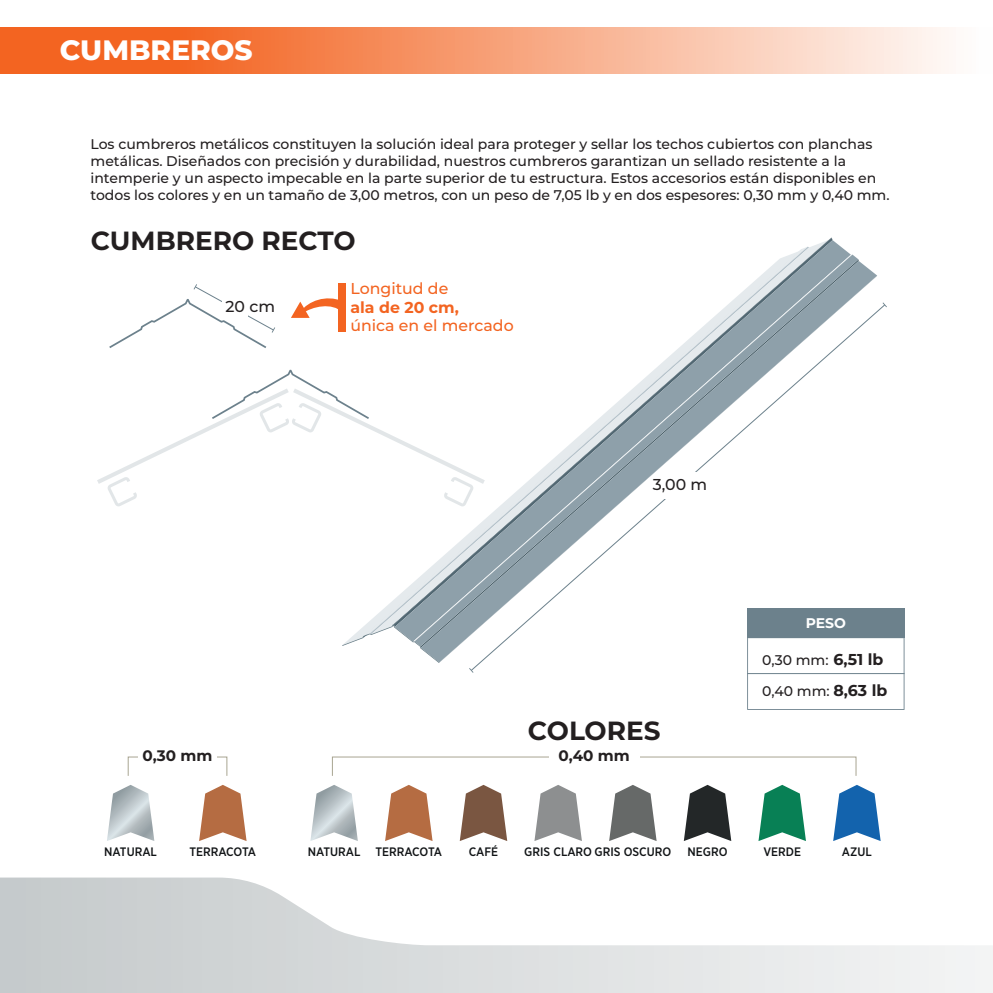
<style>
.page{position:relative;width:993px;height:993px;background:#fff}
.page>*{position:absolute;margin:0;border:0;box-sizing:border-box;transform-origin:0 0}
.t1{font:800 28px "Montserrat";color:#fff}
.t2{font:700 26.25px "Montserrat";color:#231f20}
.t3{font:500 15.75px "Montserrat";color:#f36421}
.t4{font:700 15.75px "Montserrat";color:#f36421}
.t5{font:500 15.75px "Montserrat";color:#231f20}
.t6{font:700 15.22px "Montserrat";color:#231f20}
.t7{font:500 14px/16.8px "Montserrat";color:#231f20}
.t8{font:700 14px "Montserrat";color:#fff}
.t9{font:500 12.25px "Gotham Narrow";color:#111416}
.s1{font-weight:700;font-size:15.75px}
</style>
<div class="page">
<svg style="left:0;top:28px;width:949px;height:45px;background:#f79f76"></svg>
<svg style="left:109px;top:284px;width:166px;height:64px"></svg>
<svg style="left:97px;top:369px;width:245px;height:137px"></svg>
<svg style="left:882px;top:302px;width:4px;height:5px"></svg>
<svg style="left:469px;top:668px;width:4px;height:4px"></svg>
<svg style="left:394px;top:240px;width:456px;height:384px"></svg>
<svg style="left:414px;top:254px;width:444px;height:370px"></svg>
<svg style="left:421px;top:261px;width:455px;height:401px"></svg>
<svg style="left:342px;top:624px;width:97px;height:38px"></svg>
<svg style="left:199px;top:785px;width:47px;height:55px"></svg>
<svg style="left:107px;top:785px;width:47px;height:55px"></svg>
<svg style="left:385px;top:785px;width:47px;height:55px"></svg>
<svg style="left:460px;top:785px;width:47px;height:55px"></svg>
<svg style="left:534px;top:785px;width:47px;height:55px"></svg>
<svg style="left:609px;top:785px;width:47px;height:55px"></svg>
<svg style="left:684px;top:784px;width:47px;height:56px"></svg>
<svg style="left:758px;top:784px;width:47px;height:56px"></svg>
<svg style="left:833px;top:785px;width:47px;height:55px"></svg>
<svg style="left:310px;top:785px;width:48px;height:55px"></svg>
<svg style="left:0;top:877px;width:992px;height:115px"></svg>
<div style="left:747px;top:607px;width:157px;height:30px;background:#6c818c"></div>
<svg style="left:747px;top:637px;width:157px;height:72px"></svg>
<hr style="left:747px;top:673px;width:157px;height:1px;background:#6c818c">
<div style="left:338px;top:283px;width:7px;height:48px;background:#f36421"></div>
<svg style="left:291px;top:298px;width:47px;height:20px"></svg>
<div style="left:332px;top:756px;width:524px;height:20px;border:1px solid #a9a592"></div>
<div style="left:548px;top:744px;width:91px;height:24px;background:#fff"></div>
<div style="left:128px;top:756px;width:99px;height:20px;border:1px solid #a9a592"></div>
<div style="left:138px;top:744px;width:78px;height:24px;background:#fff"></div>
<h1 class="t1" style="left:60px;top:29px;width:194px">CUMBREROS</h1>
<p class="t7" style="left:90px;top:135px;width:800px">Los cumbreros metálicos constituyen la solución ideal para proteger y sellar los techos cubiertos con planchas metálicas. Diseñados con precisión y durabilidad, nuestros cumbreros garantizan un sellado resistente a la intemperie y un aspecto impecable en la parte superior de tu estructura. Estos accesorios están disponibles en todos los colores y en un tamaño de 3,00 metros, con un peso de 7,05 lb y en dos espesores: 0,30 mm y 0,40 mm.</p>
<h2 class="t2" style="left:91px;top:221px;width:266px">CUMBRERO RECTO</h2>
<p class="t5" style="left:225px;top:296px;width:51px">20 cm</p>
<p class="t3" style="left:350px;top:277px;width:99px">Longitud de</p>
<p class="t4" style="left:350px;top:296px;width:110px">ala de 20 cm,</p>
<p class="t3" style="left:350px;top:314px;width:165px">única en el mercado</p>
<p class="t5" style="left:652px;top:473px;width:56px">3,00 m</p>
<h2 class="t2" style="left:528px;top:711px;width:134px">COLORES</h2>
<p class="t6" style="left:142px;top:744px;width:71px">0,30 mm</p>
<p class="t6" style="left:558px;top:744px;width:73px">0,40 mm</p>
<p class="t8" style="left:805px;top:612px;width:42px">PESO</p>
<p class="t7" style="left:761px;top:650px;width:123px">0,30 mm: <span class="s1">6,51 lb</span></p>
<p class="t7" style="left:761px;top:682px;width:127px">0,40 mm: <span class="s1">8,63 lb</span></p>
<p class="t9" style="left:104px;top:843px;width:54px">NATURAL</p>
<p class="t9" style="left:189px;top:843px;width:68px">TERRACOTA</p>
<p class="t9" style="left:307px;top:843px;width:136px">NATURAL TERRACOTA</p>
<p class="t9" style="left:468px;top:843px;width:31px">CAFÉ</p>
<p class="t9" style="left:524px;top:843px;width:148px">GRIS CLARO GRIS OSCURO</p>
<p class="t9" style="left:687px;top:843px;width:41px">NEGRO</p>
<p class="t9" style="left:763px;top:843px;width:39px">VERDE</p>
<p class="t9" style="left:841px;top:843px;width:31px">AZUL</p>
</div>
